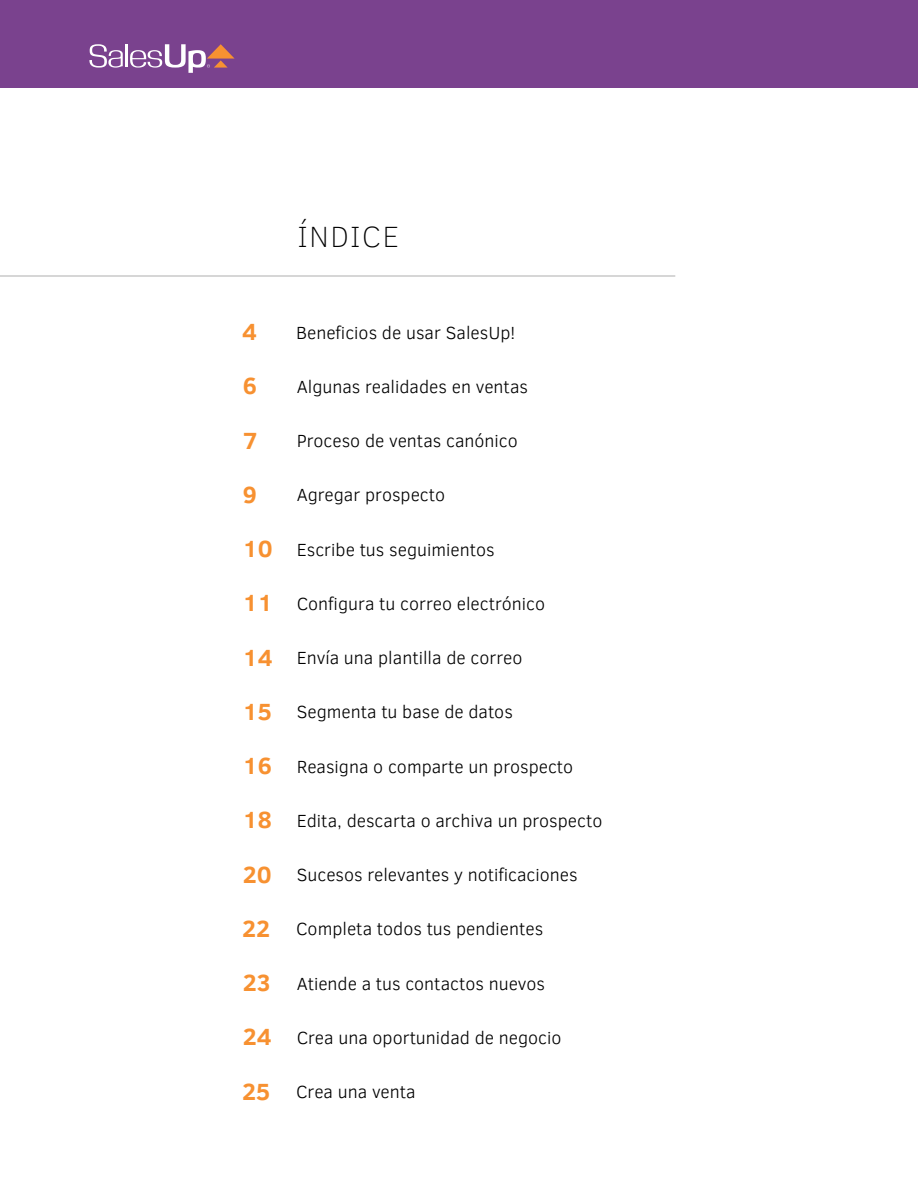
<style>
.page{position:relative;width:918px;height:1188px;background:#fff}
.page>*{position:absolute;margin:0;border:0;box-sizing:border-box;transform-origin:0 0}
.t1{font:100 30px "Clear Sans";letter-spacing:.05em;color:#000}
.t2{font:700 24px "Clear Sans";color:#f79131}
.t3{font:300 18px "Clear Sans";color:#000}
.s1{font-weight:700;font-size:24px;color:#f79131}
</style>
<div class="page">
<div style="left:0;top:0;width:918px;height:88px;background:#7a428e"></div>
<svg style="left:89px;top:44px;width:34px;height:24px"></svg>
<hr style="left:126px;top:44px;width:2px;height:23px;background:#fff">
<svg style="left:130px;top:44px;width:105px;height:29px"></svg>
<hr style="left:0;top:275px;width:675px;height:2px;background:#c9c9c9">
<h1 class="t1" style="left:298px;top:217px;width:103px">ÍNDICE</h1>
<h2 class="t2" style="left:242px;top:314px;width:16px">4</h2>
<p class="t3" style="left:296px;top:321px;width:221px">Beneficios de usar SalesUp!</p>
<h2 class="t2" style="left:243px;top:369px;width:16px">6</h2>
<p class="t3" style="left:297px;top:375px;width:233px">Algunas realidades en ventas</p>
<h2 class="t2" style="left:243px;top:423px;width:16px">7</h2>
<p class="t3" style="left:297px;top:429px;width:223px">Proceso de ventas canónico</p>
<h2 class="t2" style="left:243px;top:477px;width:16px">9</h2>
<p class="t3" style="left:297px;top:483px;width:150px">Agregar prospecto</p>
<p class="t3" style="left:243px;top:537px;width:253px"><span class="s1">10</span> Escribe tus seguimientos</p>
<p class="t3" style="left:243px;top:592px;width:304px"><span class="s1">11</span> Configura tu correo electrónico</p>
<p class="t3" style="left:243px;top:646px;width:281px"><span class="s1">14</span> Envía una plantilla de correo</p>
<p class="t3" style="left:243px;top:700px;width:272px"><span class="s1">15</span> Segmenta tu base de datos</p>
<p class="t3" style="left:243px;top:754px;width:332px"><span class="s1">16</span> Reasigna o comparte un prospecto</p>
<p class="t3" style="left:243px;top:809px;width:361px"><span class="s1">18</span> Edita, descarta o archiva un prospecto</p>
<p class="t3" style="left:243px;top:863px;width:336px"><span class="s1">20</span> Sucesos relevantes y notificaciones</p>
<p class="t3" style="left:242px;top:917px;width:303px"><span class="s1">22</span> Completa todos tus pendientes</p>
<p class="t3" style="left:243px;top:971px;width:304px"><span class="s1">23</span> Atiende a tus contactos nuevos</p>
<p class="t3" style="left:243px;top:1026px;width:320px"><span class="s1">24</span> Crea una oportunidad de negocio</p>
<p class="t3" style="left:242px;top:1080px;width:175px"><span class="s1">25</span> Crea una venta</p>
</div>
